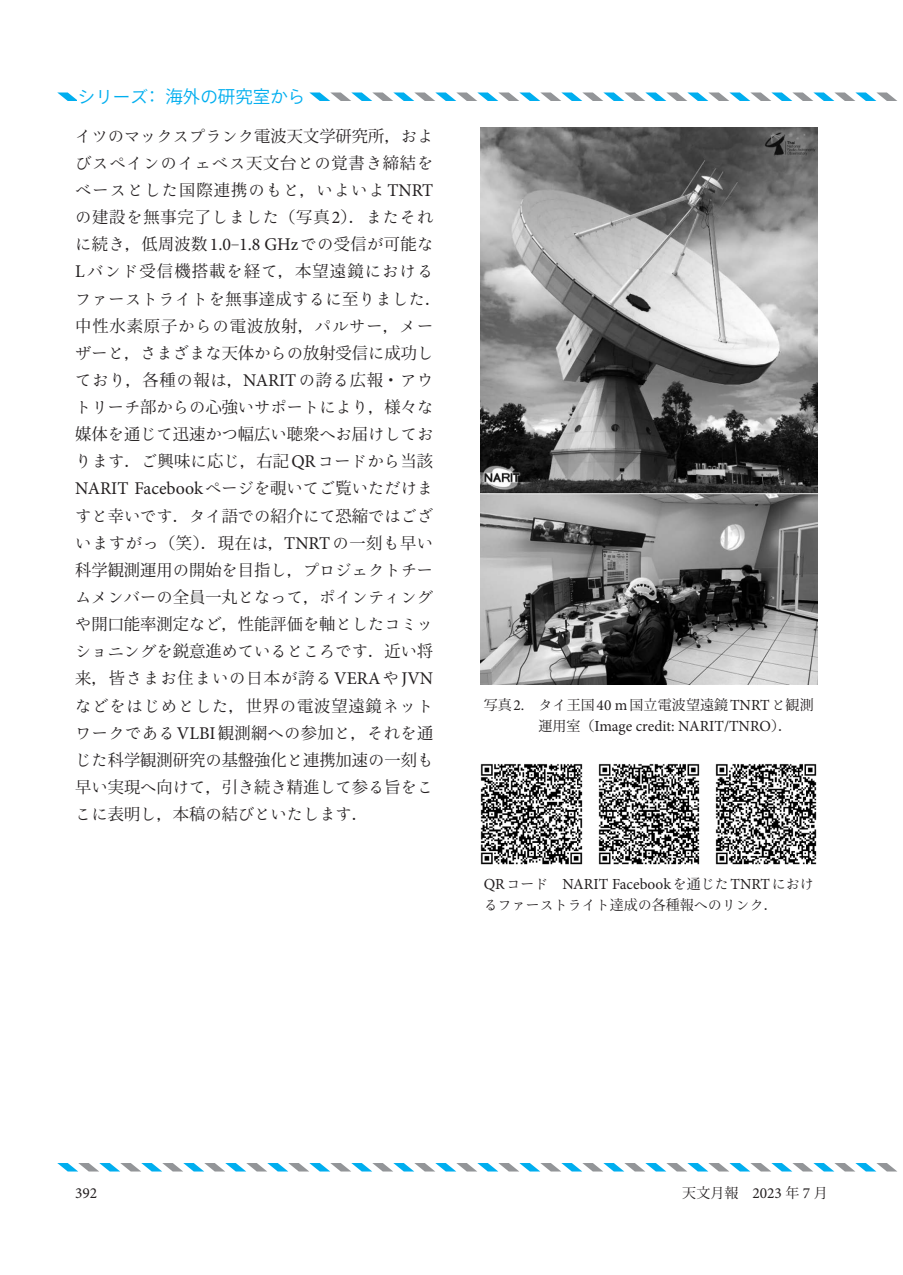
<style>
.page{position:relative;width:903px;height:1275px;background:#fff}
.page>*{position:absolute;margin:0;border:0;box-sizing:border-box;transform-origin:0 0}
.t1{font:17.85px "Minion Pro";color:#231f20}
.t2{font:17.5px "Ryo Gothic Plus N";color:#00aeef}
.t3{font:16.28px/27.1px "Ryo Text Plus N";color:#231f20;text-align:justify}
.t4{font:16.28px/27.1px "Koz Min Pr 6 N";color:#231f20}
.t5{font:16.28px "Ryo Text Plus N";letter-spacing:.025em;color:#231f20}
.t6{font:16.28px "Koz Min Pr 6 N";letter-spacing:.055em;color:#231f20}
.t7{font:15.4px "Minion Pro";color:#231f20}
.t8{font:14px "Koz Min Pr 6 N";letter-spacing:.01em;color:#231f20}
.t9{font:14px "Ryo Text Plus N";color:#231f20}
.s1{font-family:"Koz Min Pr 6 N"}
.s2{font-family:"Koz Go Pr 6 N"}
.s3{font-family:"Minion Pro";font-size:17.85px}
.s4{font-family:"Ryo Text Plus N"}
.s5{font-family:"Ryo Text Plus N";font-size:16.28px}
.s6{font-family:"Koz Min Pr 6 N";font-size:16.28px}
.s7{font-family:"Minion Pro";font-size:15.4px}
.s8{font-family:"Koz Min Pr 6 N";font-size:14px}
.s9{font-family:"Ryo Text Plus N";font-size:14px}
</style>
<div class="page">
<svg style="left:57px;top:92px;width:840px;height:9px"></svg>
<div style="left:78px;top:87px;width:231px;height:18px;background:#fff"></div>
<svg style="left:57px;top:1163px;width:840px;height:8px"></svg>
<img style="left:480px;top:127px;width:337px;height:557px">
<img style="left:481px;top:764px;width:101px;height:101px">
<img style="left:598px;top:763px;width:101px;height:102px">
<img style="left:715px;top:764px;width:102px;height:101px">
<p class="t2" style="left:78px;top:85px;width:229px">シリーズ<span class="s1">：</span><span class="s2">海外</span>の<span class="s2">研究室</span>から</p>
<p class="t3" style="left:75px;top:122px;width:360px">イツのマックスプランク<span class="s1">電波天文学研究所，</span>およびスペインのイェベス<span class="s1">天文台</span>との<span class="s1">覚書</span>き<span class="s1">締結</span>をベースとした<span class="s1">国際連携</span>のもと<span class="s1">，</span>いよいよ<span class="s3">TNRT</span></p>
<p class="t4" style="left:75px;top:204px;width:360px;text-align:justify"><span class="s4">の</span>建設<span class="s4">を</span>無事完了<span class="s4">しました</span>（写真<span class="s3">2</span>）．<span class="s4">またそれに</span>続<span class="s4">き</span>，低周波数<span class="s3">1.0</span>‒<span class="s3">1.8 GHz</span><span class="s4">での</span>受信<span class="s4">が</span>可能<span class="s4">な</span><span class="s3">L</span><span class="s4">バンド</span>受信機搭載<span class="s4">を</span>経<span class="s4">て</span>，本望遠鏡<span class="s4">における</span></p>
<p class="t5" style="left:75px;top:289px;width:368px">ファーストライトを<span class="s1">無事達成</span>するに<span class="s1">至</span>りました<span class="s1">．</span></p>
<p class="t6" style="left:75px;top:317px;width:360px">中性水素原子<span class="s4">からの</span>電波放射，<span class="s4">パルサー</span>，<span class="s4">メー</span></p>
<p class="t3" style="left:75px;top:339px;width:360px">ザーと<span class="s1">，</span>さまざまな<span class="s1">天体</span>からの<span class="s1">放射受信</span>に<span class="s1">成功</span>しており<span class="s1">，各種</span>の<span class="s1">報</span>は<span class="s1">，</span><span class="s3">NARIT</span>の<span class="s1">誇</span>る<span class="s1">広報・</span>アウトリーチ<span class="s1">部</span>からの<span class="s1">心強</span>いサポートにより<span class="s1">，様々</span>な<span class="s1">媒体</span>を<span class="s1">通</span>じて<span class="s1">迅速</span>かつ<span class="s1">幅広</span>い<span class="s1">聴衆</span>へお<span class="s1">届</span>けしております<span class="s1">．</span>ご<span class="s1">興味</span>に<span class="s1">応</span>じ<span class="s1">，右記</span><span class="s3">QR</span>コードから<span class="s1">当該</span></p>
<p class="t1" style="left:75px;top:477px;width:360px">NARIT Facebook<span class="s5">ページを</span><span class="s6">覗</span><span class="s5">いてご</span><span class="s6">覧</span><span class="s5">いただけま</span></p>
<p class="t3" style="left:75px;top:502px;width:360px">すと<span class="s1">幸</span>いです<span class="s1">．</span>タイ<span class="s1">語</span>での<span class="s1">紹介</span>にて<span class="s1">恐縮</span>ではござ</p>
<p class="t4" style="left:75px;top:530px;width:360px"><span class="s4">いますがっ</span>（笑）．現在<span class="s4">は</span>，<span class="s3">TNRT</span><span class="s4">の</span>一刻<span class="s4">も</span>早<span class="s4">い</span>科学観測運用<span class="s4">の</span>開始<span class="s4">を</span>目指<span class="s4">し</span>，<span class="s4">プロジェクトチー</span></p>
<p class="t3" style="left:75px;top:584px;width:360px">ムメンバーの<span class="s1">全員一丸</span>となって<span class="s1">，</span>ポインティング</p>
<p class="t4" style="left:75px;top:611px;width:360px"><span class="s4">や</span>開口能率測定<span class="s4">など</span>，性能評価<span class="s4">を</span>軸<span class="s4">としたコミッ</span></p>
<p class="t3" style="left:75px;top:638px;width:360px">ショニングを<span class="s1">鋭意進</span>めているところです<span class="s1">．近</span>い<span class="s1">将来，皆</span>さまお<span class="s1">住</span>まいの<span class="s1">日本</span>が<span class="s1">誇</span>る<span class="s3">VERA</span>や<span class="s3">JVN</span>などをはじめとした<span class="s1">，世界</span>の<span class="s1">電波望遠鏡</span>ネットワークである<span class="s3">VLBI</span><span class="s1">観測網</span>への<span class="s1">参加</span>と<span class="s1">，</span>それを<span class="s1">通</span></p>
<p class="t4" style="left:75px;top:747px;width:360px"><span class="s4">じた</span>科学観測研究<span class="s4">の</span>基盤強化<span class="s4">と</span>連携加速<span class="s4">の</span>一刻<span class="s4">も</span>早<span class="s4">い</span>実現<span class="s4">へ</span>向<span class="s4">けて</span>，引<span class="s4">き</span>続<span class="s4">き</span>精進<span class="s4">して</span>参<span class="s4">る</span>旨<span class="s4">をこ</span></p>
<p class="t3" style="left:75px;top:801px;width:294px">こに<span class="s1">表明</span>し<span class="s1">，本稿</span>の<span class="s1">結</span>びといたします<span class="s1">．</span></p>
<p class="t8" style="left:484px;top:697px;width:332px">写真<span class="s7">2.</span> <span class="s4">タイ</span>王国<span class="s7">40 m</span>国立電波望遠鏡<span class="s7">TNRT</span><span class="s4">と</span>観測</p>
<p class="t7" style="left:538px;top:716px;width:255px"><span class="s8">運用室（</span>Image credit: NARIT/TNRO<span class="s8">）．</span></p>
<p class="t7" style="left:484px;top:874px;width:332px">QR<span class="s9">コード</span> NARIT Facebook<span class="s9">を</span><span class="s8">通</span><span class="s9">じた</span>TNRT<span class="s9">におけ</span></p>
<p class="t9" style="left:484px;top:896px;width:295px">るファーストライト<span class="s1">達成</span>の<span class="s1">各種報</span>へのリンク<span class="s1">．</span></p>
<p class="t7" style="left:75px;top:1182px;width:24px">392</p>
<p class="t8" style="left:682px;top:1185px;width:147px">天文月報　<span class="s7">2023</span> 年 <span class="s7">7</span> 月</p>
</div>
